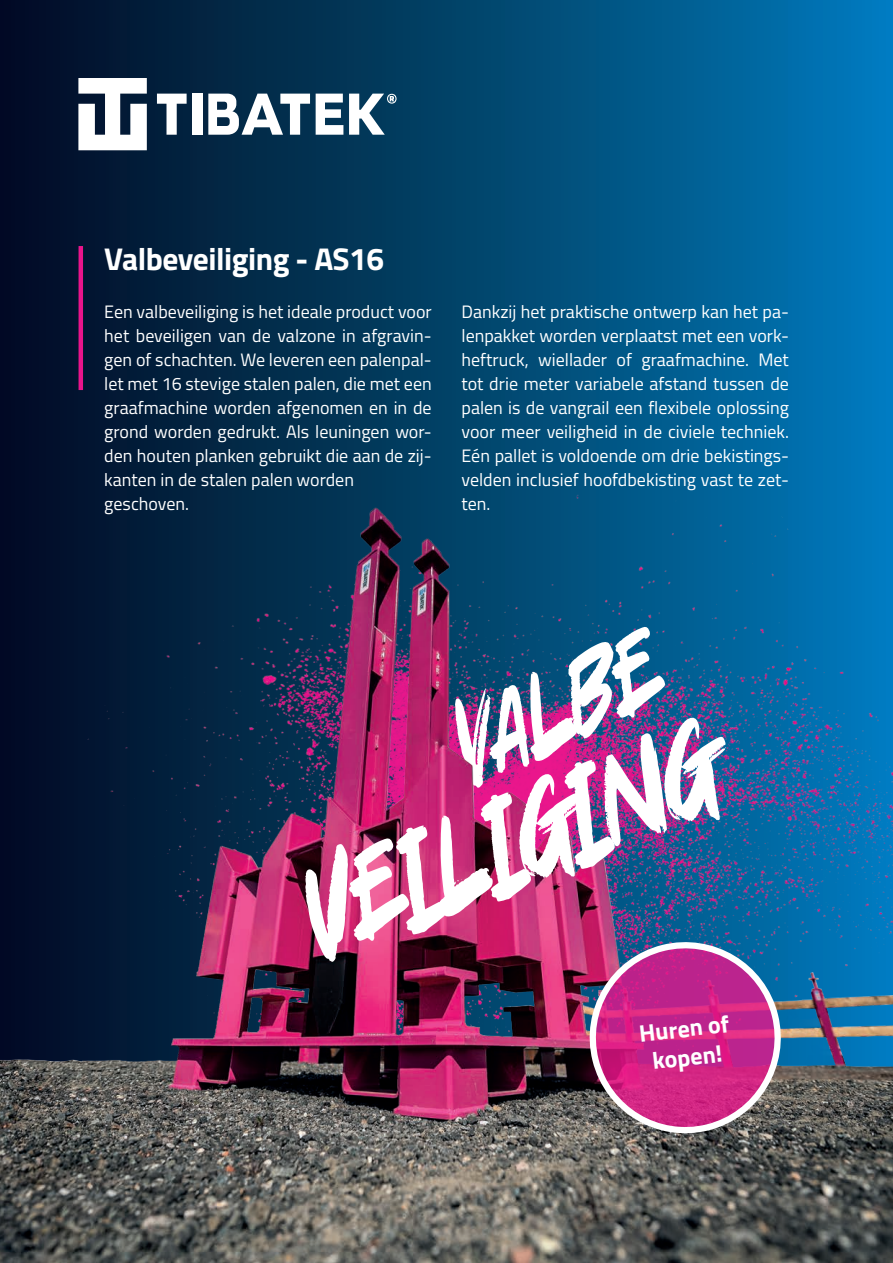
<style>
.page{position:relative;width:893px;height:1263px;background:#fff}
.page>*{position:absolute;margin:0;border:0;box-sizing:border-box;transform-origin:0 0}
.t1{font:130.35px "Good Looking Karma";color:#fff}
.t2{font:115.2px "Good Looking Karma";color:#fff}
.t3{font:700 31.5px "Titillium Web";letter-spacing:-.015em;color:#fff}
.t4{font:700 24px/28.8px "Titillium Web";color:#fff;text-align:center}
.t5{font:18px/24px "Titillium Web";color:#fff;text-align:justify}
</style>
<div class="page">
<div style="left:0;top:0;width:893px;height:1263px;background:linear-gradient(to right,#030a1e,#007ab8)"></div>
<img style="left:0;top:423px;width:893px;height:840px">
<hr style="left:79px;top:246px;width:4px;height:144px;background:#ea148b">
<svg style="left:583px;top:936px;width:204px;height:204px"></svg>
<svg style="left:78px;top:78px;width:69px;height:72px"></svg>
<svg style="left:157px;top:94px;width:30px;height:41px"></svg>
<div style="left:192px;top:94px;width:10px;height:41px;background:#fff"></div>
<svg style="left:208px;top:94px;width:102px;height:41px"></svg>
<svg style="left:316px;top:94px;width:27px;height:41px"></svg>
<svg style="left:349px;top:94px;width:48px;height:41px"></svg>
<p class="t3" style="left:104px;top:235px;width:281px">Valbeveiliging - AS16</p>
<p class="t5" style="left:104px;top:299px;width:329px">Een valbeveiliging is het ideale product voor het beveiligen van de valzone in afgravin&shy;gen of schachten. We leveren een palenpal&shy;let met 16 stevige stalen palen, die met een graafmachine worden afgenomen en in de grond worden gedrukt. Als leuningen wor&shy;den houten planken gebruikt die aan de zij&shy;kanten in de stalen palen worden</p>
<p class="t5" style="left:104px;top:491px;width:86px">geschoven.</p>
<p class="t5" style="left:461px;top:299px;width:329px">Dankzij het praktische ontwerp kan het pa&shy;lenpakket worden verplaatst met een vork&shy;heftruck, wiellader of graafmachine. Met tot drie meter variabele afstand tussen de palen is de vangrail een flexibele oplossing voor meer veiligheid in de civiele techniek.<br>Eén pallet is voldoende om drie bekistings&shy;velden inclusief hoofdbekisting vast te zet&shy;ten.</p>
<p class="t2" style="left:429px;top:672px;width:218px;rotate:-22deg">Valbe</p>
<p class="t1" style="left:276px;top:833px;width:441px;rotate:-21deg">veiliging</p>
<p class="t4" style="left:637px;top:1018px;width:92px;rotate:-7deg">Huren of kopen!</p>
</div>
